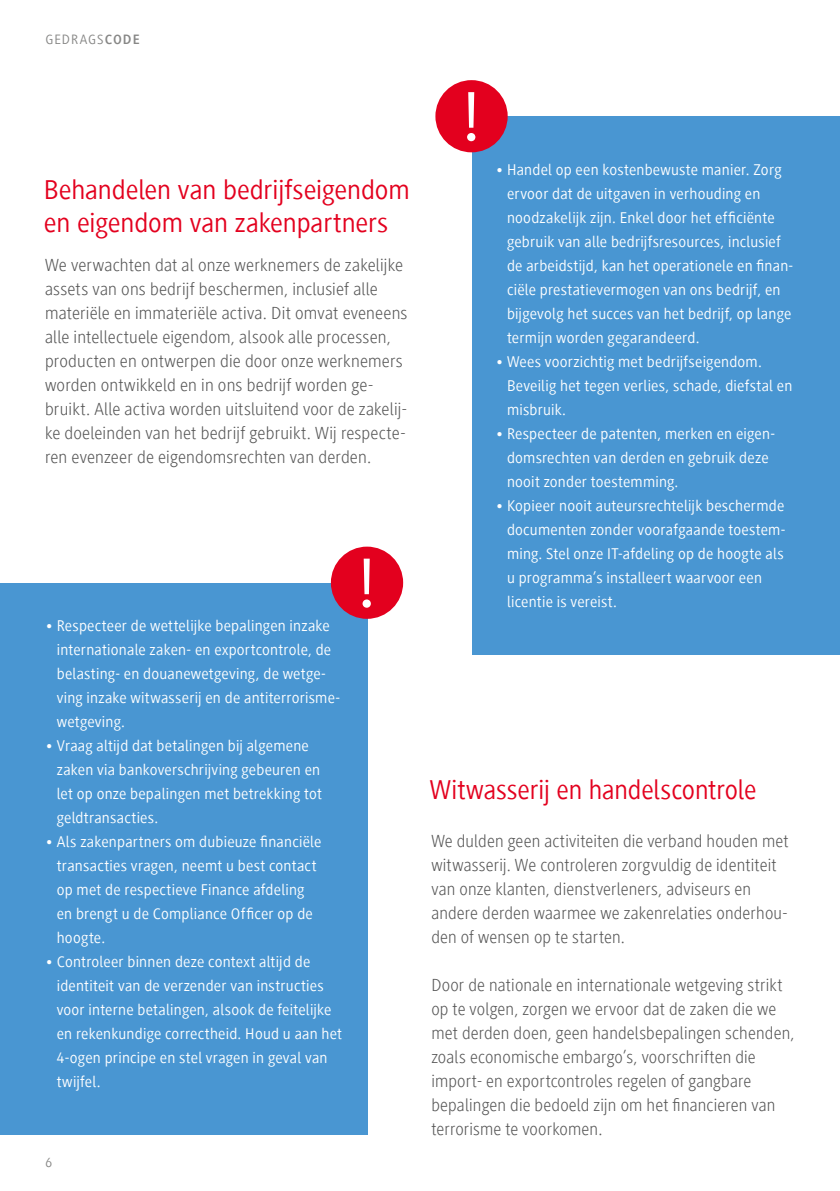
<style>
.page{position:relative;width:840px;height:1191px;background:#fff}
.page>*{position:absolute;margin:0;border:0;box-sizing:border-box;transform-origin:0 0}
.t1{font:28px/33.6px "Generis Sans Com";letter-spacing:-.005em;color:#e3001e}
.t2{font:300 18px/24px "Generis Sans Com";letter-spacing:.01em;color:#565656}
.t3{font:16px/24px "Generis Sans Com";letter-spacing:.015em;color:#fff}
.t4{font:14px "Generis Sans Com";letter-spacing:.07em;color:#878786}
.s1{font-weight:700}
</style>
<div class="page">
<div style="left:472px;top:116px;width:367px;height:539px;background:#4996d2"></div>
<div style="left:0;top:583px;width:367px;height:551px;background:#4996d2"></div>
<div style="left:331px;top:546px;width:72px;height:73px;background:#e3001e;border-radius:50%"></div>
<svg style="left:362px;top:558px;width:8px;height:50px"></svg>
<div style="left:435px;top:80px;width:72px;height:72px;background:#e3001e;border-radius:50%"></div>
<svg style="left:467px;top:92px;width:8px;height:49px"></svg>
<p class="t4" style="left:45px;top:32px;width:96px">GEDRAGS<span class="s1">CODE</span></p>
<h1 class="t1" style="left:44px;top:173px;width:367px">Behandelen van bedrijfseigendom en eigendom van zakenpartners</h1>
<p class="t2" style="left:45px;top:253px;width:364px">We verwachten dat al onze werknemers de zakelijke assets van ons bedrijf beschermen, inclusief alle materiële en immateriële activa. Dit omvat eveneens alle intellectuele eigendom, alsook alle processen, producten en ontwerpen die door onze werknemers worden ontwikkeld en in ons bedrijf worden ge&shy;bruikt. Alle activa worden uitsluitend voor de zakelij&shy;ke doeleinden van het bedrijf gebruikt. Wij respecte&shy;ren evenzeer de eigendomsrechten van derden.</p>
<p class="t3" style="left:57px;top:613px;width:285px;text-indent:-11px">• Respecteer de wettelijke bepalingen inzake internationale zaken- en exportcontrole, de belasting- en douanewetgeving, de wetge&shy;ving inzake witwasserij en de antiterrorisme&shy;wetgeving.</p>
<p class="t3" style="left:57px;top:733px;width:266px;text-indent:-11px">• Vraag altijd dat betalingen bij algemene zaken via bankoverschrijving gebeuren en let op onze bepalingen met betrekking tot geldtransacties.</p>
<p class="t3" style="left:57px;top:829px;width:266px;text-indent:-11px">• Als zakenpartners om dubieuze financiële transacties vragen, neemt u best contact op met de respectieve Finance afdeling en brengt u de Compliance Officer op de hoogte.</p>
<p class="t3" style="left:57px;top:949px;width:287px;text-indent:-11px">• Controleer binnen deze context altijd de identiteit van de verzender van instructies voor interne betalingen, alsook de feitelijke en rekenkundige correctheid. Houd u aan het 4-ogen principe en stel vragen in geval van twijfel.</p>
<p class="t4" style="left:45px;top:1155px;width:8px">6</p>
<p class="t3" style="left:506px;top:157px;width:287px;text-indent:-11px">• Handel op een kostenbewuste manier. Zorg ervoor dat de uitgaven in verhouding en noodzakelijk zijn. Enkel door het efficiënte gebruik van alle bedrijfsresources, inclusief de arbeidstijd, kan het operationele en finan&shy;ciële prestatievermogen van ons bedrijf, en bijgevolg het succes van het bedrijf, op lange termijn worden gegarandeerd.</p>
<p class="t3" style="left:506px;top:349px;width:287px;text-indent:-11px">• Wees voorzichtig met bedrijfseigendom.<br>Beveilig het tegen verlies, schade, diefstal en misbruik.</p>
<p class="t3" style="left:506px;top:421px;width:269px;text-indent:-11px">• Respecteer de patenten, merken en eigen&shy;domsrechten van derden en gebruik deze nooit zonder toestemming.</p>
<p class="t3" style="left:506px;top:493px;width:280px;text-indent:-11px">• Kopieer nooit auteursrechtelijk beschermde documenten zonder voorafgaande toestem&shy;ming. Stel onze IT-afdeling op de hoogte als u programma’s installeert waarvoor een licentie is vereist.</p>
<h1 class="t1" style="left:429px;top:773px;width:328px">Witwasserij en handelscontrole</h1>
<p class="t2" style="left:431px;top:829px;width:358px">We dulden geen activiteiten die verband houden met witwasserij. We controleren zorgvuldig de identiteit van onze klanten, dienstverleners, adviseurs en andere derden waarmee we zakenrelaties onderhou&shy;den of wensen op te starten.</p>
<p class="t2" style="left:431px;top:973px;width:364px">Door de nationale en internationale wetgeving strikt op te volgen, zorgen we ervoor dat de zaken die we met derden doen, geen handelsbepalingen schenden, zoals economische embargo’s, voorschriften die import- en exportcontroles regelen of gangbare bepalingen die bedoeld zijn om het financieren van terrorisme te voorkomen.</p>
</div>
